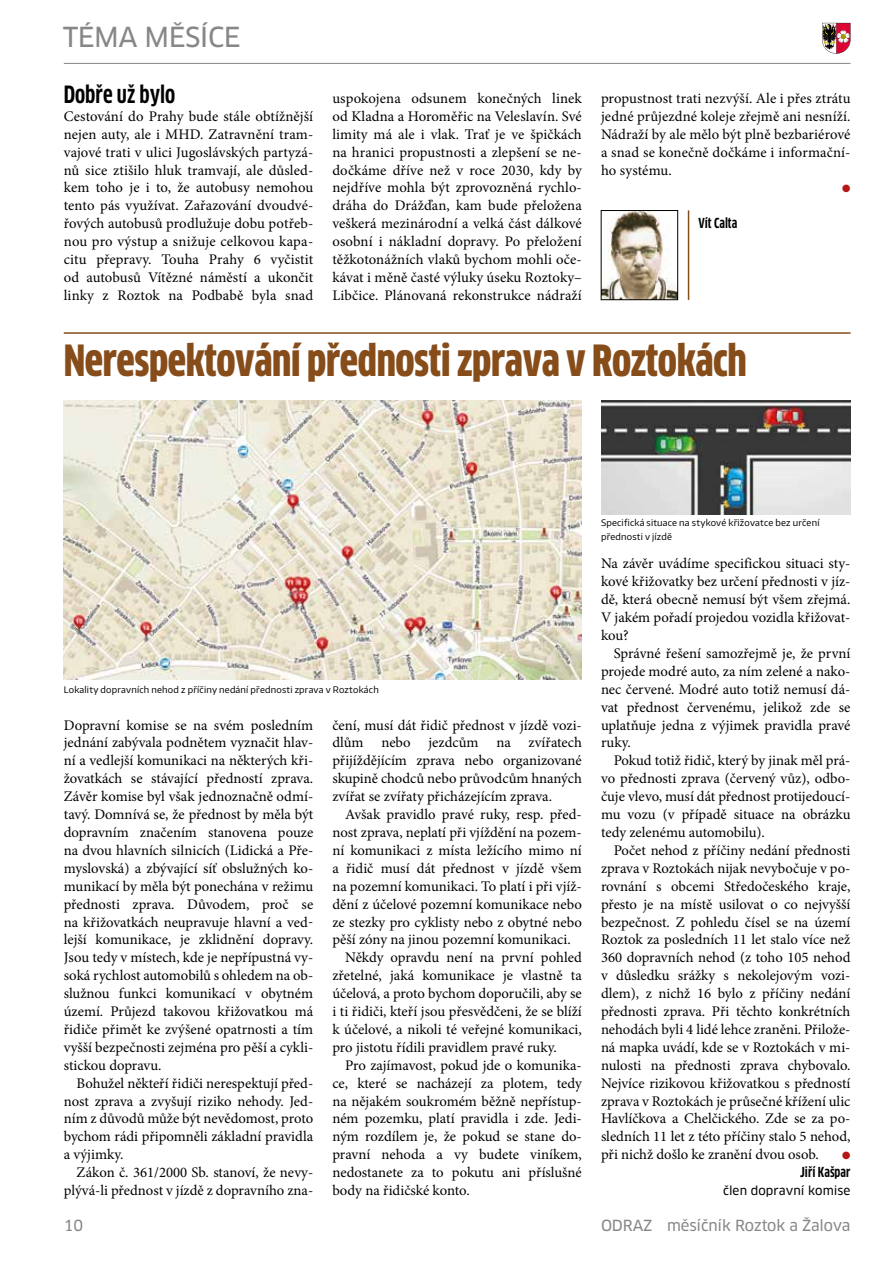
<style>
.page{position:relative;width:893px;height:1263px;background:#fff}
.page>*{position:absolute;margin:0;border:0;box-sizing:border-box;transform-origin:0 0}
.t1{font:900 42px "Clan Cond CELF";letter-spacing:-.01em;color:#864c1a}
.t2{font:27px "Clan CE News";letter-spacing:-.02em;color:#878787}
.t3{font:700 23.25px "Clan Cond CELF";color:#000}
.t4{font:15px "Clan CE News";letter-spacing:-.01em;color:#878787}
.t5{font:14.7px/17.9px "Minion Pro";color:#000;text-align:justify}
.t6{font:700 13.5px "Clan Cond CELF";color:#000}
.t7{font:12px "Clan CE News";letter-spacing:.005em;color:#000}
.t8{font:10.5px "Zapf Dingbats ITC";color:#b61615}
.t9{font:9px/13.5px "Encode Sans";letter-spacing:.025em;color:#000}
</style>
<div class="page">
<svg style="left:822px;top:23px;width:28px;height:31px"></svg>
<hr style="left:836px;top:23px;width:1px;height:30px;background:#000">
<hr style="left:64px;top:63px;width:786px;height:1px;background:#878787">
<hr style="left:64px;top:332px;width:786px;height:2px;background:#864c1a">
<img style="left:603px;top:212px;width:73px;height:86px">
<div style="left:601px;top:210px;width:77px;height:90px;border:1px solid #000"></div>
<hr style="left:688px;top:210px;width:1px;height:90px;background:#864c1a">
<img style="left:64px;top:400px;width:518px;height:279px">
<img style="left:601px;top:400px;width:249px;height:115px">
<h2 class="t2" style="left:63px;top:20px;width:179px">TÉMA MĚSÍCE</h2>
<h3 class="t3" style="left:64px;top:80px;width:113px">Dobře už bylo</h3>
<p class="t5" style="left:64px;top:107px;width:251px">Cestování do Prahy bude stále obtížnější nejen auty, ale i MHD. Zatravnění tram&shy;vajové trati v ulici Jugoslávských partyzá&shy;nů sice ztišilo hluk tramvají, ale důsled&shy;kem toho je i to, že autobusy nemohou tento pás využívat. Zařazování dvoudvé&shy;řových autobusů prodlužuje dobu potřeb&shy;nou pro výstup a snižuje celkovou kapa&shy;citu přepravy. Touha Prahy 6 vyčistit od autobusů Vítězné náměstí a ukončit linky z Roztok na Podbabě byla snad</p>
<p class="t5" style="left:332px;top:89px;width:251px">uspokojena odsunem konečných linek od Kladna a Horoměřic na Veleslavín. Své limity má ale i vlak. Trať je ve špičkách na hranici propustnosti a zlepšení se ne&shy;dočkáme dříve než v roce 2030, kdy by nejdříve mohla být zprovozněná rychlo&shy;dráha do Drážďan, kam bude přeložena veškerá mezinárodní a velká část dálkové osobní i nákladní dopravy. Po přeložení těžkotonážních vlaků bychom mohli oče&shy;kávat i měně časté výluky úseku Roztoky– Libčice. Plánovaná rekonstrukce nádraží</p>
<p class="t5" style="left:601px;top:89px;width:251px">propustnost trati nezvýší. Ale i přes ztrátu jedné průjezdné koleje zřejmě ani nesníží.<br>Nádraží by ale mělo být plně bezbariérové a snad se konečně dočkáme i informační&shy;ho systému.</p>
<p class="t8" style="left:842px;top:184px;width:10px">●</p>
<p class="t6" style="left:698px;top:215px;width:40px">Vít Calta</p>
<h1 class="t1" style="left:64px;top:335px;width:684px">Nerespektování přednosti zprava v Roztokách</h1>
<p class="t9" style="left:64px;top:682px;width:316px">Lokality dopravních nehod z příčiny nedání přednosti zprava v Roztokách</p>
<p class="t5" style="left:64px;top:716px;width:251px">Dopravní komise se na svém posledním jednání zabývala podnětem vyznačit hlav&shy;ní a vedlejší komunikaci na některých kři&shy;žovatkách se stávající předností zprava.<br>Závěr komise byl však jednoznačně odmí&shy;tavý. Domnívá se, že přednost by měla být dopravním značením stanovena pouze na dvou hlavních silnicích (Lidická a Pře&shy;myslovská) a zbývající síť obslužných ko&shy;munikací by měla být ponechána v režimu přednosti zprava. Důvodem, proč se na křižovatkách neupravuje hlavní a ved&shy;lejší komunikace, je zklidnění dopravy.<br>Jsou tedy v místech, kde je nepřípustná vy&shy;soká rychlost automobilů s ohledem na ob&shy;služnou funkci komunikací v obytném území. Průjezd takovou křižovatkou má řidiče přimět ke zvýšené opatrnosti a tím vyšší bezpečnosti zejména pro pěší a cykli&shy;stickou dopravu.</p>
<p class="t5" style="left:64px;top:1074px;width:251px;text-indent:13px">Bohužel někteří řidiči nerespektují před&shy;nost zprava a zvyšují riziko nehody. Jed&shy;ním z důvodů může být nevědomost, proto bychom rádi připomněli základní pravidla a výjimky.</p>
<p class="t5" style="left:64px;top:1163px;width:251px;text-align:right">Zákon č. 361/2000 Sb. stanoví, že nevy&shy;plývá-li přednost v jízdě z dopravního zna-</p>
<p class="t5" style="left:332px;top:716px;width:251px">čení, musí dát řidič přednost v jízdě vozi&shy;dlům nebo jezdcům na zvířatech přijíždějícím zprava nebo organizované skupině chodců nebo průvodcům hnaných zvířat se zvířaty přicházejícím zprava.</p>
<p class="t5" style="left:345px;top:805px;width:238px">Avšak pravidlo pravé ruky, resp. před-</p>
<p class="t5" style="left:332px;top:823px;width:251px">nost zprava, neplatí při vjíždění na pozem-</p>
<p class="t5" style="left:332px;top:841px;width:251px">ní komunikaci z místa ležícího mimo ní</p>
<p class="t5" style="left:332px;top:859px;width:251px">a řidič musí dát přednost v jízdě všem</p>
<p class="t5" style="left:332px;top:877px;width:251px">na pozemní komunikaci. To platí i při vjíž-</p>
<p class="t5" style="left:332px;top:895px;width:251px">dění z účelové pozemní komunikace nebo</p>
<p class="t5" style="left:332px;top:913px;width:251px">ze stezky pro cyklisty nebo z obytné nebo</p>
<p class="t5" style="left:332px;top:931px;width:240px">pěší zóny na jinou pozemní komunikaci.</p>
<p class="t5" style="left:345px;top:949px;width:238px">Někdy opravdu není na první pohled</p>
<p class="t5" style="left:332px;top:967px;width:251px">zřetelné, jaká komunikace je vlastně ta</p>
<p class="t5" style="left:332px;top:984px;width:251px">účelová, a proto bychom doporučili, aby se</p>
<p class="t5" style="left:332px;top:1002px;width:251px">i ti řidiči, kteří jsou přesvědčeni, že se blíží</p>
<p class="t5" style="left:332px;top:1020px;width:251px">k účelové, a nikoli té veřejné komunikaci,</p>
<p class="t5" style="left:332px;top:1038px;width:226px">pro jistotu řídili pravidlem pravé ruky.</p>
<p class="t5" style="left:345px;top:1056px;width:238px">Pro zajímavost, pokud jde o komunika-</p>
<p class="t5" style="left:332px;top:1074px;width:251px">ce, které se nacházejí za plotem, tedy</p>
<p class="t5" style="left:332px;top:1092px;width:251px">na nějakém soukromém běžně nepřístup-</p>
<p class="t5" style="left:332px;top:1110px;width:251px">ném pozemku, platí pravidla i zde. Jedi-</p>
<p class="t5" style="left:332px;top:1128px;width:251px">ným rozdílem je, že pokud se stane do-</p>
<p class="t5" style="left:332px;top:1146px;width:251px">pravní nehoda a vy budete viníkem,</p>
<p class="t5" style="left:332px;top:1163px;width:251px">nedostanete za to pokutu ani příslušné</p>
<p class="t5" style="left:332px;top:1181px;width:139px">body na řidičské konto.</p>
<p class="t9" style="left:601px;top:516px;width:220px">Specifická situace na stykové křižovatce bez určení přednosti v jízdě</p>
<p class="t5" style="left:601px;top:555px;width:251px">Na závěr uvádíme specifickou situaci sty&shy;kové křižovatky bez určení přednosti v jíz&shy;dě, která obecně nemusí být všem zřejmá.<br>V jakém pořadí projedou vozidla křižovat&shy;kou?</p>
<p class="t5" style="left:601px;top:644px;width:251px;text-indent:13px">Správné řešení samozřejmě je, že první projede modré auto, za ním zelené a nako&shy;nec červené. Modré auto totiž nemusí dá&shy;vat přednost červenému, jelikož zde se uplatňuje jedna z výjimek pravidla pravé ruky.</p>
<p class="t5" style="left:601px;top:752px;width:251px;text-indent:13px">Pokud totiž řidič, který by jinak měl prá&shy;vo přednosti zprava (červený vůz), odbo&shy;čuje vlevo, musí dát přednost protijedoucí&shy;mu vozu (v případě situace na obrázku tedy zelenému automobilu).</p>
<p class="t5" style="left:601px;top:841px;width:251px;text-indent:13px">Počet nehod z příčiny nedání přednosti zprava v Roztokách nijak nevybočuje v po&shy;rovnání s obcemi Středočeského kraje, přesto je na místě usilovat o co nejvyšší bezpečnost. Z pohledu čísel se na území Roztok za posledních 11 let stalo více než 360 dopravních nehod (z toho 105 nehod v důsledku srážky s nekolejovým vozi&shy;dlem), z nichž 16 bylo z příčiny nedání přednosti zprava. Při těchto konkrétních nehodách byli 4 lidé lehce zraněni. Přilože&shy;ná mapka uvádí, kde se v Roztokách v mi&shy;nulosti na přednosti zprava chybovalo.<br>Nejvíce rizikovou křižovatkou s předností zprava v Roztokách je průsečné křížení ulic Havlíčkova a Chelčického. Zde se za po&shy;sledních 11 let z této příčiny stalo 5 nehod, při nichž došlo ke zranění dvou osob.</p>
<p class="t8" style="left:842px;top:1151px;width:10px">●</p>
<p class="t6" style="left:800px;top:1164px;width:52px">Jiří Kašpar</p>
<p class="t7" style="left:723px;top:1183px;width:129px">člen dopravní komise</p>
<p class="t4" style="left:64px;top:1216px;width:21px">10</p>
<p class="t4" style="left:601px;top:1216px;width:251px">ODRAZ měsíčník Roztok a Žalova</p>
</div>
